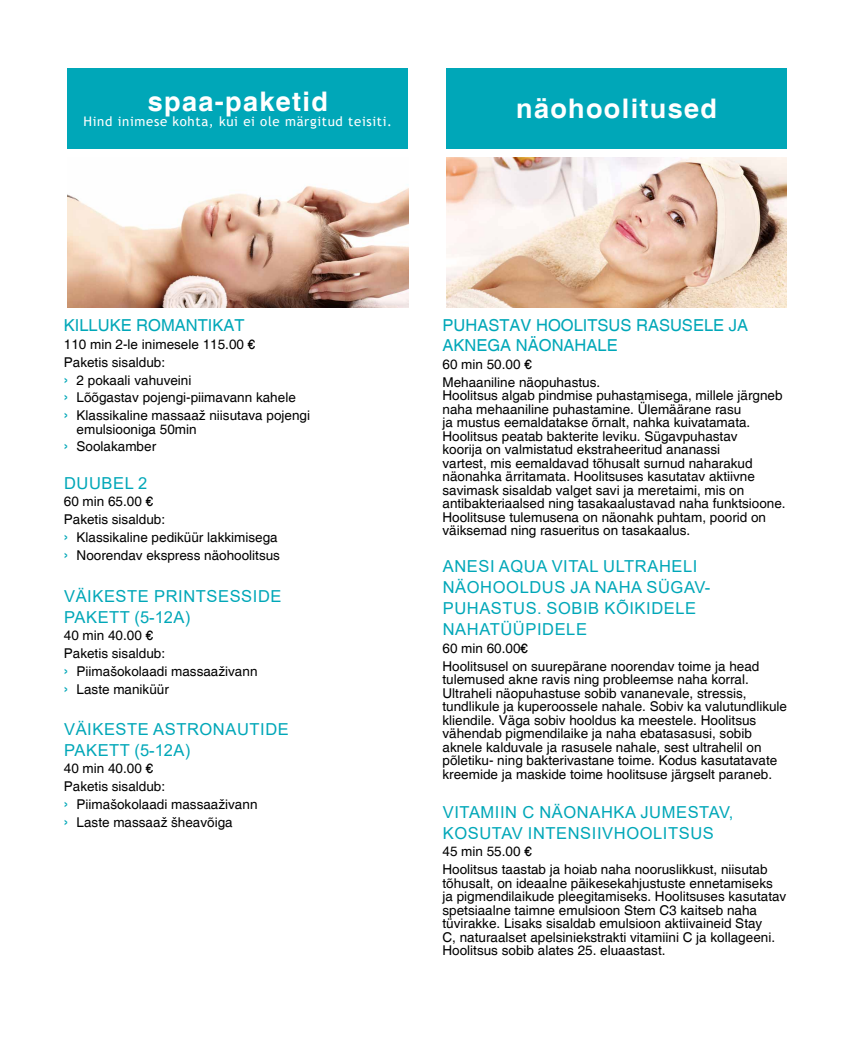
<style>
.page{position:relative;width:851px;height:1063px;background:#fff}
.page>*{position:absolute;margin:0;border:0;box-sizing:border-box;transform-origin:0 0}
.t1{font:700 27px "Helvetica";letter-spacing:.05em;color:#fff}
.t2{font:16.5px/21px "Arial";letter-spacing:.035em;color:#00a7b8}
.t3{font:16.5px/19.8px "Helvetica";color:#00a7b8}
.t4{font:13.5px/13.5px "Helvetica";color:#000}
.t5{font:13.2px "Trebuchet MS";letter-spacing:.05em;color:#fff}
.s1{font-family:"Helvetica Neue";font-size:16.5px;color:#00a7b8}
</style>
<div class="page">
<div style="left:68px;top:68px;width:340px;height:81px;background:#00a7b8"></div>
<img style="left:68px;top:185px;width:340px;height:122px">
<div style="left:446px;top:68px;width:340px;height:81px;background:#00a7b8"></div>
<img style="left:446px;top:157px;width:340px;height:150px">
<h1 class="t1" style="left:148px;top:85px;width:181px">spaa-paketid</h1>
<p class="t5" style="left:84px;top:113px;width:310px">Hind inimese kohta, kui ei ole märgitud teisiti.</p>
<h1 class="t1" style="left:516px;top:92px;width:202px">näohoolitused</h1>
<p class="t3" style="left:64px;top:316px;width:182px">KILLUKE ROMANTIKAT</p>
<p class="t4" style="left:64px;top:336px;width:248px;line-height:17.7px">110 min 2-le inimesele 115.00 €<br>Paketis sisaldub:<br><span class="s1">›</span> 2 pokaali vahuveini<br><span class="s1">›</span> Lõõgastav pojengi-piimavann kahele<br><span class="s1">›</span> Klassikaline massaaž niisutava pojengi</p>
<p class="t4" style="left:64px;top:421px;width:134px;line-height:17.7px;text-indent:13px">emulsiooniga 50min <span class="s1">›</span> Soolakamber</p>
<p class="t2" style="left:64px;top:472px;width:85px">DUUBEL 2</p>
<p class="t4" style="left:64px;top:493px;width:218px;line-height:17.7px">60 min 65.00 €<br>Paketis sisaldub:<br><span class="s1">›</span> Klassikaline pediküür lakkimisega <span class="s1">›</span> Noorendav ekspress näohoolitsus</p>
<p class="t2" style="left:64px;top:585px;width:219px">VÄIKESTE PRINTSESSIDE<br>PAKETT (5-12a)</p>
<p class="t4" style="left:64px;top:627px;width:195px;line-height:17.7px">40 min 40.00 €<br>Paketis sisaldub:<br><span class="s1">›</span> Piimašokolaadi massaaživann <span class="s1">›</span> Laste maniküür</p>
<p class="t2" style="left:64px;top:718px;width:226px">VÄIKESTE ASTRONAUTIDE<br>PAKETT (5-12a)</p>
<p class="t4" style="left:64px;top:760px;width:195px;line-height:17.7px">40 min 40.00 €<br>Paketis sisaldub:<br><span class="s1">›</span> Piimašokolaadi massaaživann <span class="s1">›</span> Laste massaaž šheavõiga</p>
<p class="t3" style="left:442px;top:316px;width:307px">PUHASTAV HOOLITSUS RASUSELE JA<br>AKNEGA NÄONAHALE</p>
<p class="t4" style="left:442px;top:356px;width:159px;line-height:17.7px">60 min 50.00 €<br>Mehaaniline näopuhastus.</p>
<p class="t4" style="left:442px;top:389px;width:344px">Hoolitsus algab pindmise puhastamisega, millele järgneb naha mehaaniline puhastamine. Ülemäärane rasu<br>ja mustus eemaldatakse õrnalt, nahka kuivatamata.<br>Hoolitsus peatab bakterite leviku. Sügavpuhastav<br>koorija on valmistatud ekstraheeritud ananassi<br>vartest, mis eemaldavad tõhusalt surnud naharakud näonahka ärritamata. Hoolitsuses kasutatav aktiivne savimask sisaldab valget savi ja meretaimi, mis on antibakteriaalsed ning tasakaalustavad naha funktsioone.<br>Hoolitsuse tulemusena on näonahk puhtam, poorid on väiksemad ning rasueritus on tasakaalus.</p>
<p class="t2" style="left:442px;top:556px;width:269px">ANESI AQUA VITAL ULTRAHELI<br>NÄOHOOLDUS JA NAHA SÜGAV-<br>PUHASTUS. SOBIB KÕIKIDELE<br>NAHATÜÜPIDELE</p>
<p class="t4" style="left:442px;top:640px;width:318px;line-height:17.7px">60 min 60.00€<br>Hoolitsusel on suurepärane noorendav toime ja head</p>
<p class="t4" style="left:442px;top:673px;width:346px">tulemused akne ravis ning probleemse naha korral.<br>Ultraheli näopuhastuse sobib vananevale, stressis, tundlikule ja kuperoossele nahale. Sobiv ka valutundlikule kliendile. Väga sobiv hooldus ka meestele. Hoolitsus vähendab pigmendilaike ja naha ebatasasusi, sobib aknele kalduvale ja rasusele nahale, sest ultrahelil on põletiku- ning bakterivastane toime. Kodus kasutatavate kreemide ja maskide toime hoolitsuse järgselt paraneb.</p>
<p class="t2" style="left:442px;top:801px;width:292px">VITAMIIN C NÄONAHKA JUMESTAV,<br>KOSUTAV INTENSIIVHOOLITSUS</p>
<p class="t4" style="left:442px;top:843px;width:326px;line-height:17.7px">45 min 55.00 €<br>Hoolitsus taastab ja hoiab naha nooruslikkust, niisutab</p>
<p class="t4" style="left:442px;top:877px;width:345px">tõhusalt, on ideaalne päikesekahjustuste ennetamiseks ja pigmendilaikude pleegitamiseks. Hoolitsuses kasutatav spetsiaalne taimne emulsioon Stem C3 kaitseb naha tüvirakke. Lisaks sisaldab emulsioon aktiivaineid Stay<br>C, naturaalset apelsiniekstrakti vitamiini C ja kollageeni.<br>Hoolitsus sobib alates 25. eluaastast.</p>
</div>
